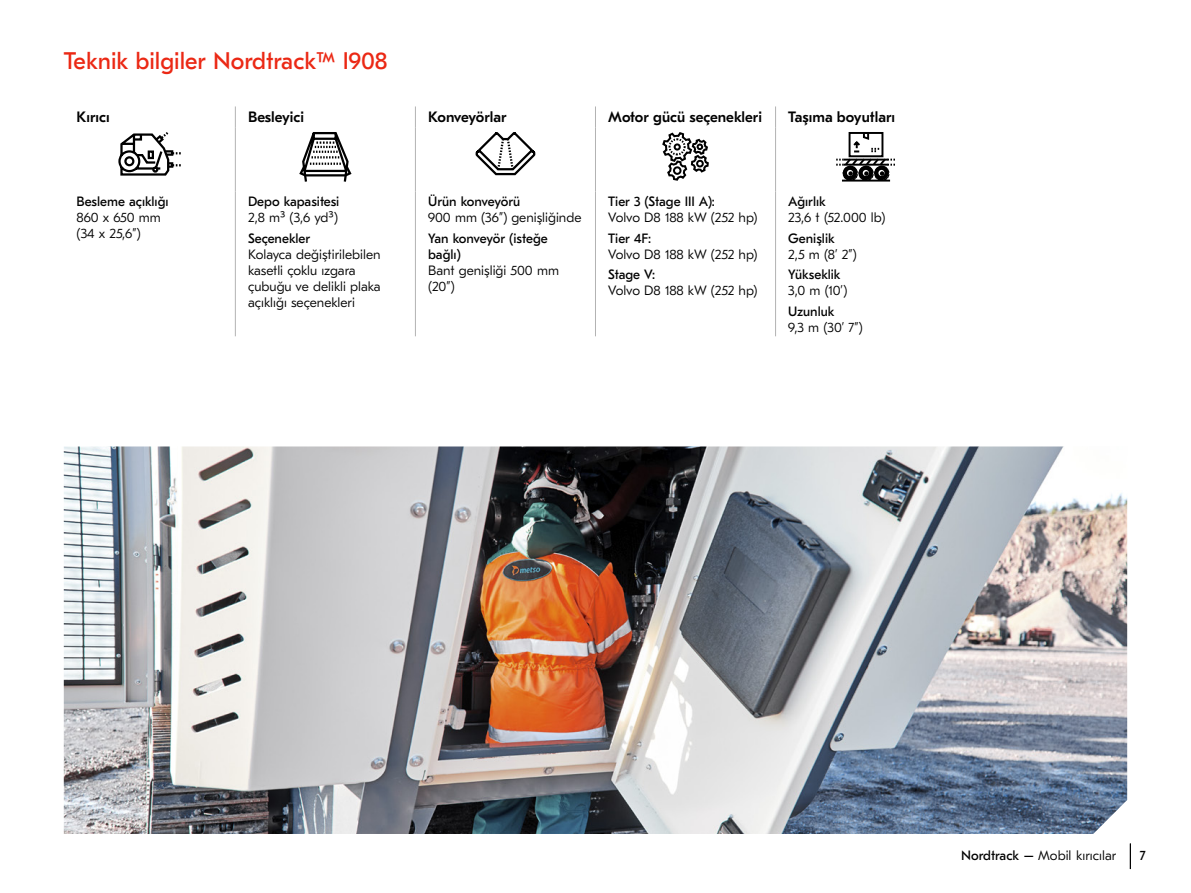
<style>
.page{position:relative;width:1191px;height:893px;background:#fff}
.page>*{position:absolute;margin:0;border:0;box-sizing:border-box;transform-origin:0 0}
.t1{font:24px "GT Eesti Pro Text";color:#eb2814}
.t2{font:500 15px "GT Eesti Pro Text";color:#000}
.t3{font:300 13.5px/16.2px "GT Eesti Pro Text";color:#000}
.t4{font:13.5px/16.2px "GT Eesti Pro Text";color:#000}
.s1{font-weight:400}
</style>
<div class="page">
<img style="left:64px;top:446px;width:1063px;height:388px">
<svg style="left:1130px;top:843px;width:1px;height:26px"></svg>
<svg style="left:235px;top:106px;width:1px;height:22px"></svg>
<svg style="left:415px;top:106px;width:1px;height:22px"></svg>
<svg style="left:595px;top:106px;width:1px;height:22px"></svg>
<svg style="left:775px;top:106px;width:1px;height:22px"></svg>
<hr style="left:235px;top:128px;width:1px;height:64px;background:#b3b3b3">
<hr style="left:415px;top:128px;width:1px;height:64px;background:#b3b3b3">
<hr style="left:595px;top:128px;width:1px;height:64px;background:#b3b3b3">
<hr style="left:775px;top:128px;width:1px;height:64px;background:#b3b3b3">
<hr style="left:235px;top:192px;width:1px;height:144px;background:#b3b3b3">
<hr style="left:415px;top:192px;width:1px;height:144px;background:#b3b3b3">
<hr style="left:595px;top:192px;width:1px;height:144px;background:#b3b3b3">
<hr style="left:775px;top:192px;width:1px;height:144px;background:#b3b3b3">
<svg style="left:118px;top:132px;width:63px;height:44px"></svg>
<svg style="left:299px;top:132px;width:53px;height:50px"></svg>
<svg style="left:475px;top:132px;width:61px;height:44px"></svg>
<svg style="left:662px;top:132px;width:47px;height:49px"></svg>
<svg style="left:836px;top:132px;width:59px;height:50px"></svg>
<h1 class="t1" style="left:64px;top:47px;width:325px">Teknik bilgiler Nordtrack™ I908</h1>
<p class="t2" style="left:77px;top:109px;width:35px">Kırıcı</p>
<p class="t2" style="left:248px;top:109px;width:57px">Besleyici</p>
<p class="t2" style="left:428px;top:109px;width:80px">Konveyörlar</p>
<p class="t2" style="left:608px;top:109px;width:155px">Motor gücü seçenekleri</p>
<p class="t2" style="left:788px;top:109px;width:108px">Taşıma boyutları</p>
<p class="t4" style="left:77px;top:193px;width:93px">Besleme açıklığı</p>
<p class="t3" style="left:77px;top:210px;width:86px">860 x 650 mm (34 x 25,6”)</p>
<p class="t4" style="left:248px;top:193px;width:93px">Depo kapasitesi</p>
<p class="t3" style="left:248px;top:210px;width:91px">2,8 m³ (3,6 yd³)</p>
<p class="t4" style="left:248px;top:230px;width:64px">Seçenekler</p>
<p class="t3" style="left:248px;top:246px;width:134px">Kolayca değiştirilebilen kasetli çoklu ızgara çubuğu ve delikli plaka açıklığı seçenekleri</p>
<p class="t4" style="left:428px;top:193px;width:93px">Ürün konveyörü</p>
<p class="t3" style="left:428px;top:210px;width:155px">900 mm (36”) genişliğinde</p>
<p class="t4" style="left:428px;top:230px;width:121px">Yan konveyör (isteğe bağlı)</p>
<p class="t3" style="left:428px;top:262px;width:132px">Bant genişliği 500 mm (20”)</p>
<p class="t4" style="left:608px;top:193px;width:108px">Tier 3 (Stage III A):</p>
<p class="t3" style="left:608px;top:210px;width:150px">Volvo D8 188 kW (252 hp)</p>
<p class="t4" style="left:608px;top:230px;width:45px">Tier 4F:</p>
<p class="t3" style="left:608px;top:246px;width:150px">Volvo D8 188 kW (252 hp)</p>
<p class="t4" style="left:608px;top:267px;width:48px">Stage V:</p>
<p class="t3" style="left:608px;top:283px;width:150px">Volvo D8 188 kW (252 hp)</p>
<p class="t4" style="left:788px;top:193px;width:39px">Ağırlık</p>
<p class="t3" style="left:788px;top:210px;width:98px">23,6 t (52.000 lb)</p>
<p class="t4" style="left:788px;top:230px;width:48px">Genişlik</p>
<p class="t3" style="left:788px;top:246px;width:70px">2,5 m (8’ 2”)</p>
<p class="t4" style="left:788px;top:267px;width:54px">Yükseklik</p>
<p class="t3" style="left:788px;top:283px;width:60px">3,0 m (10’)</p>
<p class="t4" style="left:788px;top:303px;width:48px">Uzunluk</p>
<p class="t3" style="left:788px;top:320px;width:76px">9,3 m (30’ 7”)</p>
<p class="t3" style="left:961px;top:847px;width:157px"><span class="s1">Nordtrack –</span> Mobil kırıcılar</p>
<p class="t4" style="left:1139px;top:847px;width:7px">7</p>
</div>
